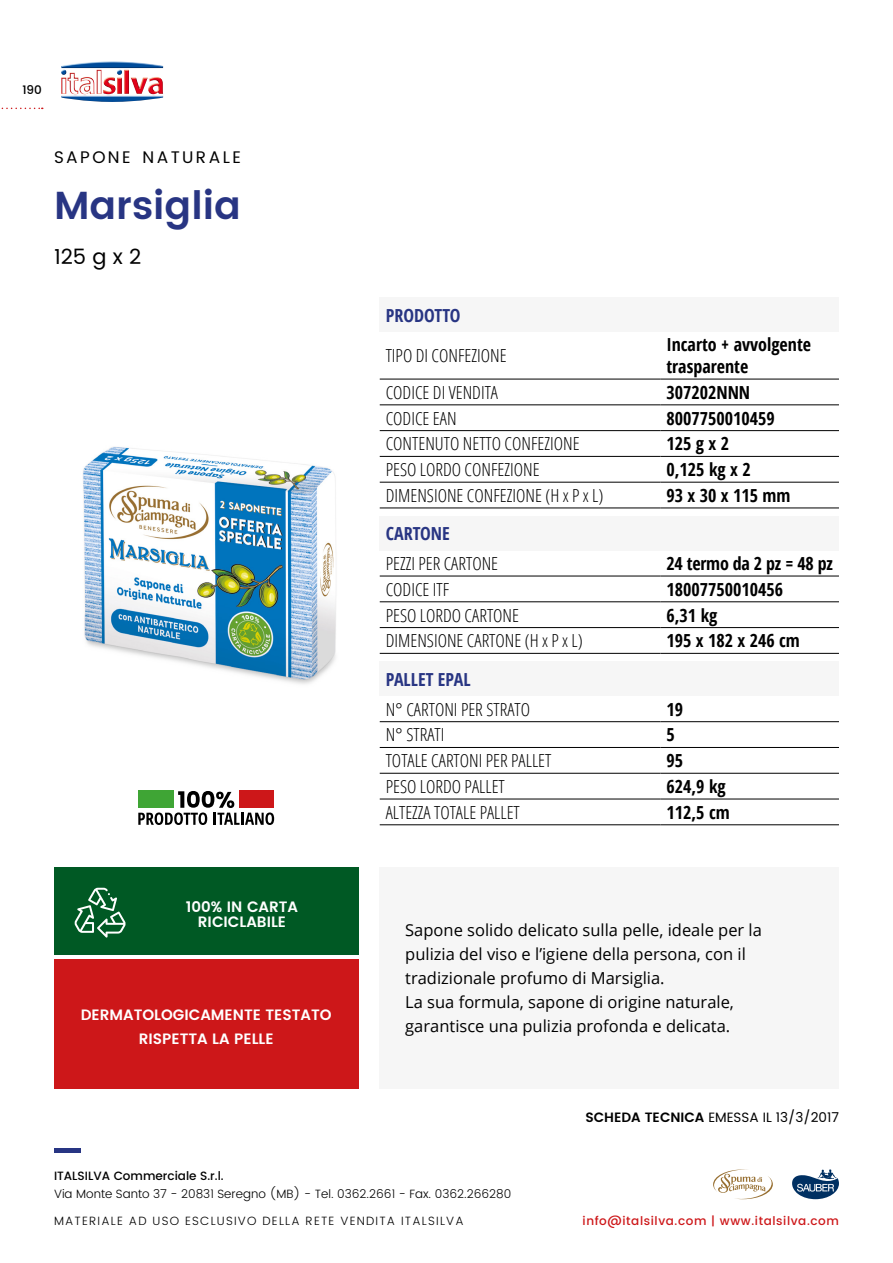
<style>
.page{position:relative;width:893px;height:1263px;background:#fff}
.page>*{position:absolute;margin:0;border:0;box-sizing:border-box;transform-origin:0 0}
.t1{font:600 39px "Poppins";color:#283583}
.t2{font:21px "Poppins";color:#000}
.t3{font:300 condensed 18px "Open Sans";color:#000}
.t4{font:700 18px/21.6px "Open Sans Condensed";color:#000}
.t5{font:700 18px "Open Sans Condensed";color:#283583}
.t6{font:16.8px "Poppins";letter-spacing:.145em;color:#000}
.t7{font:16.5px/24px "Open Sans";color:#000}
.t8{font:600 15px/23.5px "Poppins";color:#fff;text-align:center}
.t9{font:13.5px "Poppins";color:#000}
.t10{font:300 12px "Poppins";color:#000}
.t11{font:300 12px "Poppins";letter-spacing:.1em;color:#000}
.t12{font:500 12px "Poppins";letter-spacing:.05em;color:#cd1719}
.t13{font:500 12px "Poppins";color:#000}
.s1{font-weight:600}
</style>
<div class="page">
<svg style="left:1px;top:108px;width:42px;height:1px"></svg>
<hr style="left:54px;top:1148px;width:26px;height:4px;background:#283583">
<img style="left:61px;top:61px;width:102px;height:41px">
<svg style="left:792px;top:1169px;width:47px;height:30px"></svg>
<svg style="left:713px;top:1169px;width:60px;height:31px"></svg>
<div style="left:380px;top:867px;width:459px;height:222px;background:#f6f6f6"></div>
<img style="left:83px;top:447px;width:253px;height:237px">
<div style="left:380px;top:662px;width:459px;height:34px;background:#f6f6f6"></div>
<hr style="left:380px;top:721px;width:280px;height:1px;background:#000">
<hr style="left:660px;top:721px;width:179px;height:1px;background:#000">
<hr style="left:380px;top:747px;width:280px;height:1px;background:#000">
<hr style="left:660px;top:747px;width:179px;height:1px;background:#000">
<hr style="left:380px;top:773px;width:280px;height:1px;background:#000">
<hr style="left:660px;top:773px;width:179px;height:1px;background:#000">
<hr style="left:380px;top:799px;width:280px;height:1px;background:#000">
<hr style="left:660px;top:799px;width:179px;height:1px;background:#000">
<hr style="left:380px;top:824px;width:280px;height:1px;background:#000">
<hr style="left:660px;top:824px;width:179px;height:1px;background:#000">
<div style="left:380px;top:516px;width:459px;height:34px;background:#f6f6f6"></div>
<hr style="left:380px;top:576px;width:280px;height:1px;background:#000">
<hr style="left:660px;top:576px;width:179px;height:1px;background:#000">
<hr style="left:380px;top:601px;width:280px;height:1px;background:#000">
<hr style="left:660px;top:601px;width:179px;height:1px;background:#000">
<hr style="left:380px;top:627px;width:280px;height:1px;background:#000">
<hr style="left:660px;top:627px;width:179px;height:1px;background:#000">
<hr style="left:380px;top:653px;width:280px;height:1px;background:#000">
<hr style="left:660px;top:653px;width:179px;height:1px;background:#000">
<div style="left:380px;top:298px;width:459px;height:34px;background:#f6f6f6"></div>
<hr style="left:380px;top:379px;width:280px;height:1px;background:#000">
<hr style="left:660px;top:379px;width:179px;height:1px;background:#000">
<hr style="left:380px;top:405px;width:280px;height:1px;background:#000">
<hr style="left:660px;top:405px;width:179px;height:1px;background:#000">
<hr style="left:380px;top:430px;width:280px;height:1px;background:#000">
<hr style="left:660px;top:430px;width:179px;height:1px;background:#000">
<hr style="left:380px;top:456px;width:280px;height:1px;background:#000">
<hr style="left:660px;top:456px;width:179px;height:1px;background:#000">
<hr style="left:380px;top:482px;width:280px;height:1px;background:#000">
<hr style="left:660px;top:482px;width:179px;height:1px;background:#000">
<hr style="left:380px;top:508px;width:280px;height:1px;background:#000">
<hr style="left:660px;top:508px;width:179px;height:1px;background:#000">
<div style="left:54px;top:959px;width:304px;height:130px;background:#cd1719"></div>
<div style="left:54px;top:867px;width:304px;height:88px;background:#005924"></div>
<svg style="left:74px;top:888px;width:52px;height:49px"></svg>
<svg style="left:138px;top:791px;width:136px;height:34px"></svg>
<p class="t13" style="left:22px;top:80px;width:21px">190</p>
<p class="t6" style="left:54px;top:145px;width:188px">SAPONE NATURALE</p>
<h1 class="t1" style="left:54px;top:176px;width:188px">Marsiglia</h1>
<p class="t2" style="left:54px;top:241px;width:89px">125 g x 2</p>
<p class="t5" style="left:386px;top:302px;width:76px">PRODOTTO</p>
<p class="t3" style="left:386px;top:343px;width:122px">TIPO DI CONFEZIONE</p>
<p class="t4" style="left:666px;top:334px;width:146px">Incarto + avvolgente trasparente</p>
<p class="t3" style="left:386px;top:380px;width:114px">CODICE DI VENDITA</p>
<p class="t4" style="left:666px;top:381px;width:85px">307202NNN</p>
<p class="t3" style="left:386px;top:406px;width:72px">CODICE EAN</p>
<p class="t4" style="left:666px;top:407px;width:110px">8007750010459</p>
<p class="t3" style="left:386px;top:432px;width:195px">CONTENUTO NETTO CONFEZIONE</p>
<p class="t4" style="left:666px;top:433px;width:64px">125 g x 2</p>
<p class="t3" style="left:386px;top:457px;width:155px">PESO LORDO CONFEZIONE</p>
<p class="t4" style="left:666px;top:458px;width:86px">0,125 kg x 2</p>
<p class="t3" style="left:386px;top:483px;width:219px">DIMENSIONE CONFEZIONE (H x P x L)</p>
<p class="t4" style="left:666px;top:484px;width:126px">93 x 30 x 115 mm</p>
<p class="t5" style="left:386px;top:521px;width:66px">CARTONE</p>
<p class="t3" style="left:386px;top:551px;width:114px">PEZZI PER CARTONE</p>
<p class="t4" style="left:666px;top:552px;width:168px">24 termo da 2 pz = 48 pz</p>
<p class="t3" style="left:386px;top:577px;width:65px">CODICE ITF</p>
<p class="t4" style="left:666px;top:578px;width:118px">18007750010456</p>
<p class="t3" style="left:386px;top:603px;width:135px">PESO LORDO CARTONE</p>
<p class="t4" style="left:666px;top:604px;width:53px">6,31 kg</p>
<p class="t3" style="left:386px;top:629px;width:199px">DIMENSIONE CARTONE (H x P x L)</p>
<p class="t4" style="left:666px;top:630px;width:135px">195 x 182 x 246 cm</p>
<p class="t5" style="left:386px;top:667px;width:87px">PALLET EPAL</p>
<p class="t3" style="left:386px;top:697px;width:146px">N° CARTONI PER STRATO</p>
<p class="t4" style="left:666px;top:698px;width:18px">19</p>
<p class="t3" style="left:386px;top:723px;width:60px">N° STRATI</p>
<p class="t4" style="left:666px;top:724px;width:10px">5</p>
<p class="t3" style="left:386px;top:748px;width:167px">TOTALE CARTONI PER PALLET</p>
<p class="t4" style="left:666px;top:749px;width:18px">95</p>
<p class="t3" style="left:386px;top:774px;width:121px">PESO LORDO PALLET</p>
<p class="t4" style="left:666px;top:775px;width:61px">624,9 kg</p>
<p class="t3" style="left:386px;top:800px;width:136px">ALTEZZA TOTALE PALLET</p>
<p class="t4" style="left:666px;top:801px;width:65px">112,5 cm</p>
<p class="t8" style="left:186px;top:900px;width:114px;line-height:15px">100% IN CARTA<br>RICICLABILE</p>
<p class="t8" style="left:81px;top:1004px;width:253px">DERMATOLOGICAMENTE TESTATO<br>RISPETTA LA PELLE</p>
<p class="t7" style="left:405px;top:918px;width:358px">Sapone solido delicato sulla pelle, ideale per la pulizia del viso e l’igiene della persona, con il tradizionale profumo di Marsiglia.<br>La sua formula, sapone di origine naturale, garantisce una pulizia profonda e delicata.</p>
<p class="t9" style="left:585px;top:1107px;width:255px"><span class="s1">SCHEDA TECNICA</span> EMESSA IL 13/3/2017</p>
<p class="t13" style="left:54px;top:1167px;width:171px">ITALSILVA Commerciale S.r.l.</p>
<p class="t10" style="left:54px;top:1185px;width:459px">Via Monte Santo 37 - 20831 Seregno (MB) - Tel. 0362.2661 - Fax. 0362.266280</p>
<p class="t11" style="left:54px;top:1212px;width:411px">MATERIALE AD USO ESCLUSIVO DELLA RETE VENDITA ITALSILVA</p>
<p class="t12" style="left:583px;top:1212px;width:258px">info@italsilva.com | www.italsilva.com</p>
</div>
